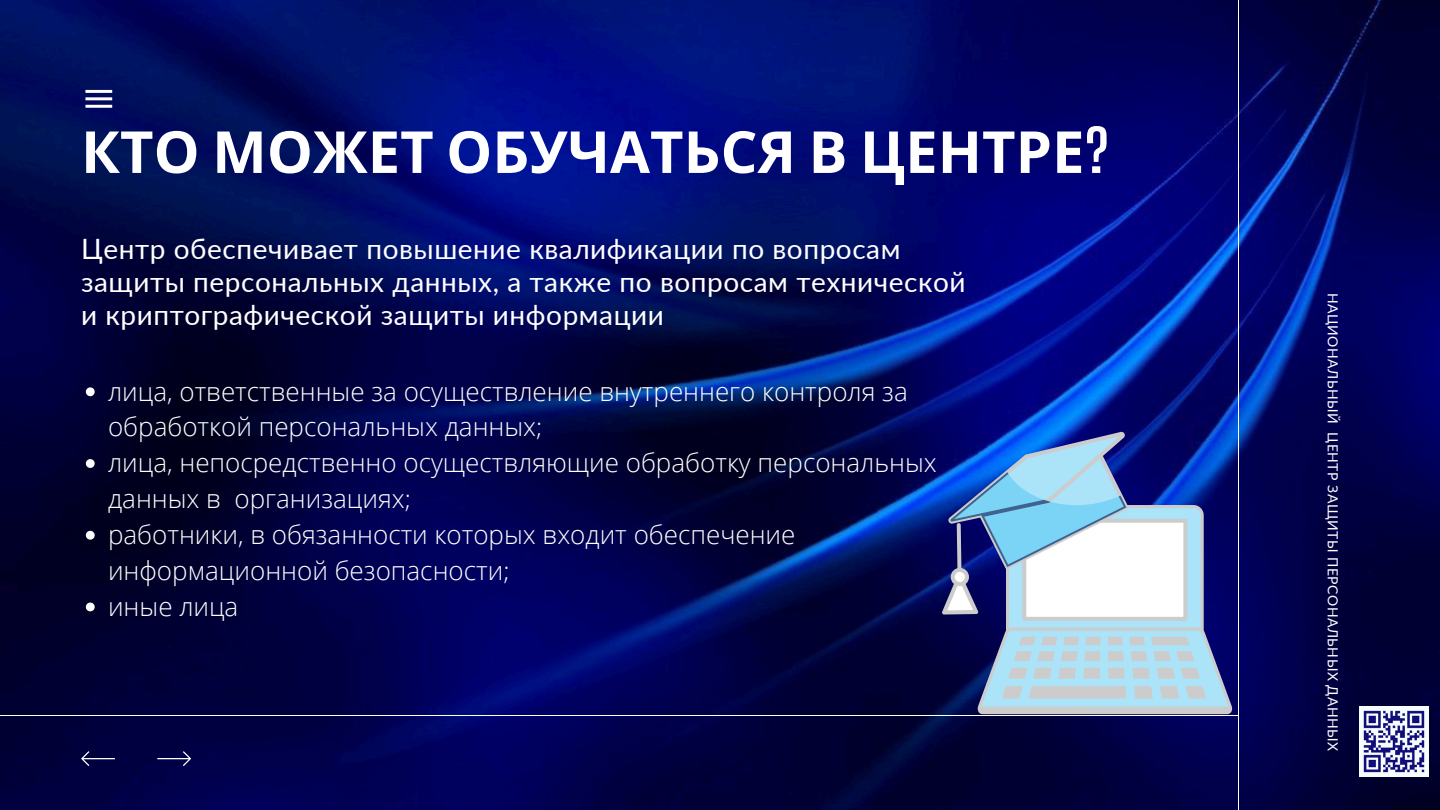
<style>
.page{position:relative;width:1440px;height:810px;background:#fff}
.page>*{position:absolute;margin:0;border:0;box-sizing:border-box;transform-origin:0 0}
.t1{font:700 58px "Noto Sans";color:#fff}
.t2{font:28px/33px "Lato";letter-spacing:.02em;color:#fff}
.t3{font:300 26px/35.9px "Open Sans";color:#fff}
.t4{font:14px "Lato";letter-spacing:.035em;color:#fff}
.s1{font-family:"Big Shoulders Display"}
</style>
<div class="page">
<img style="left:0;top:0;width:1440px;height:810px">
<svg style="left:157px;top:751px;width:34px;height:15px"></svg>
<svg style="left:81px;top:751px;width:34px;height:15px"></svg>
<hr style="left:1238px;top:0;width:1px;height:810px;background:#fff">
<hr style="left:0;top:715px;width:1238px;height:1px;background:#fff">
<hr style="left:85px;top:105px;width:27px;height:3px;background:#fff">
<hr style="left:85px;top:97px;width:27px;height:3px;background:#fff">
<hr style="left:85px;top:90px;width:27px;height:3px;background:#fff">
<svg style="left:942px;top:432px;width:290px;height:282px"></svg>
<svg style="left:86px;top:387px;width:9px;height:9px"></svg>
<svg style="left:86px;top:459px;width:9px;height:9px"></svg>
<svg style="left:86px;top:531px;width:9px;height:9px"></svg>
<svg style="left:86px;top:603px;width:9px;height:8px"></svg>
<img style="left:1359px;top:707px;width:70px;height:70px">
<p class="t1" style="left:81px;top:111px;width:1030px">КТО МОЖЕТ ОБУЧАТЬСЯ В ЦЕНТРЕ<span class="s1">?</span></p>
<h1 class="t2" style="left:81px;top:232px;width:886px">Центр обеспечивает повышение квалификации по вопросам защиты персональных данных, а также по вопросам технической и криптографической защиты информации</h1>
<p class="t3" style="left:108px;top:373px;width:801px">лица, ответственные за осуществление внутреннего контроля за обработкой персональных данных;</p>
<p class="t3" style="left:108px;top:444px;width:830px">лица, непосредственно осуществляющие обработку персональных данных в</p>
<p class="t3" style="left:108px;top:480px;width:689px;text-indent:126px">организациях;<br>работники, в обязанности которых входит обеспечение информационной безопасности;<br>иные лица</p>
<h2 class="t4" style="left:1341px;top:293px;width:460px;rotate:90deg">НАЦИОНАЛЬНЫЙ ЦЕНТР ЗАЩИТЫ ПЕРСОНАЛЬНЫХ ДАННЫХ</h2>
</div>
